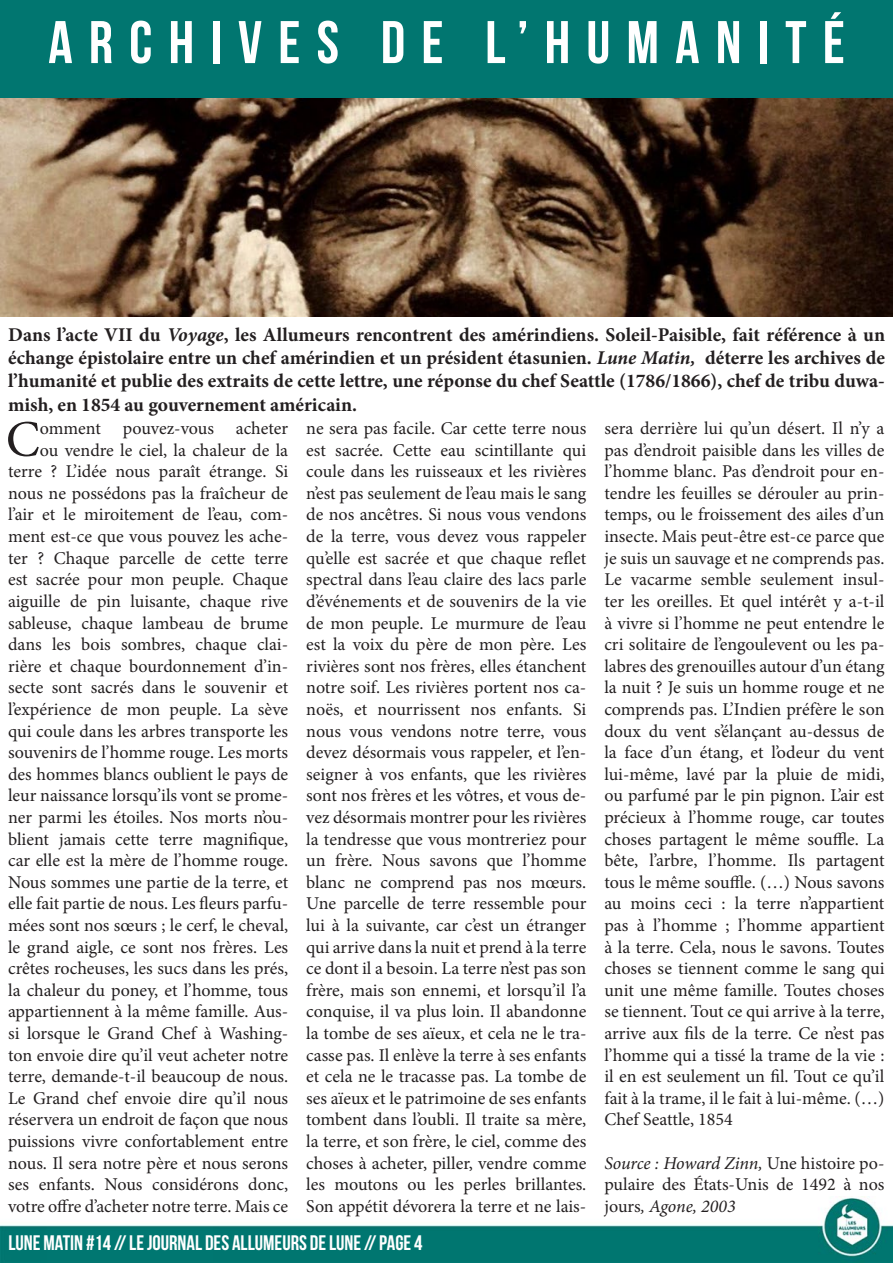
<style>
.page{position:relative;width:893px;height:1263px;background:#fff}
.page>*{position:absolute;margin:0;border:0;box-sizing:border-box;transform-origin:0 0}
.t1{font:60px "Bebas Neue";letter-spacing:.27em;color:#fff}
.t2{font:51.3px "Minion Pro";color:#231f20}
.t3{font:21px "Bebas Neue";color:#fff}
.t4{font:700 19.5px/23.4px "Minion Pro";color:#231f20;text-align:justify}
.t5{font:18px/21.6px "Minion Pro";color:#231f20;text-align:justify}
.s1{font-style:italic}
</style>
<div class="page">
<img style="left:0;top:1197px;width:893px;height:66px">
<img style="left:0;top:98px;width:892px;height:219px">
<div style="left:0;top:0;width:893px;height:98px;background:#017670"></div>
<h1 class="t1" style="left:48px;top:9px;width:798px">ARCHIVES DE L’HUMANITÉ</h1>
<p class="t4" style="left:8px;top:322px;width:878px">Dans l’acte VII du <span class="s1">Voyage</span>, les Allumeurs rencontrent des amérindiens. Soleil-Paisible, fait référence à un échange épistolaire entre un chef amérindien et un président étasunien. <span class="s1">Lune Matin,</span> déterre les archives de l’humanité et publie des extraits de cette lettre, une réponse du chef Seattle (1786/1866), chef de tribu duwa&shy;mish, en 1854 au gouvernement américain.</p>
<h2 class="t2" style="left:6px;top:405px;width:36px">C</h2>
<p class="t5" style="left:8px;top:418px;width:282px;text-align:right">omment pouvez-vous acheter<br>ou vendre le ciel, la chaleur de la terre ? L’idée nous paraît étrange. Si nous ne possédons pas la fraîcheur de l’air et le miroitement de l’eau, com&shy;ment est-ce que vous pouvez les ache&shy;ter ? Chaque parcelle de cette terre est sacrée pour mon peuple. Chaque aiguille de pin luisante, chaque rive sableuse, chaque lambeau de brume dans les bois sombres, chaque clai&shy;rière et chaque bourdonnement d’in&shy;secte sont sacrés dans le souvenir et l’expérience de mon peuple. La sève qui coule dans les arbres transporte les souvenirs de l’homme rouge. Les morts des hommes blancs oublient le pays de leur naissance lorsqu’ils vont se prome&shy;ner parmi les étoiles. Nos morts n’ou&shy;blient jamais cette terre magnifique, car elle est la mère de l’homme rouge.<br>Nous sommes une partie de la terre, et elle fait partie de nous. Les fleurs parfu&shy;mées sont nos sœurs ; le cerf, le cheval, le grand aigle, ce sont nos frères. Les crêtes rocheuses, les sucs dans les prés, la chaleur du poney, et l’homme, tous appartiennent à la même famille. Aus&shy;si lorsque le Grand Chef à Washing&shy;ton envoie dire qu’il veut acheter notre terre, demande-t-il beaucoup de nous.<br>Le Grand chef envoie dire qu’il nous réservera un endroit de façon que nous puissions vivre confortablement entre nous. Il sera notre père et nous serons ses enfants. Nous considérons donc, votre offre d’acheter notre terre. Mais ce</p>
<p class="t5" style="left:306px;top:418px;width:282px">ne sera pas facile. Car cette terre nous est sacrée. Cette eau scintillante qui coule dans les ruisseaux et les rivières n’est pas seulement de l’eau mais le sang de nos ancêtres. Si nous vous vendons de la terre, vous devez vous rappeler qu’elle est sacrée et que chaque reflet spectral dans l’eau claire des lacs parle d’événements et de souvenirs de la vie de mon peuple. Le murmure de l’eau est la voix du père de mon père. Les rivières sont nos frères, elles étanchent notre soif. Les rivières portent nos ca&shy;noës, et nourrissent nos enfants. Si nous vous vendons notre terre, vous devez désormais vous rappeler, et l’en&shy;seigner à vos enfants, que les rivières sont nos frères et les vôtres, et vous de&shy;vez désormais montrer pour les rivières la tendresse que vous montreriez pour un frère. Nous savons que l’homme blanc ne comprend pas nos mœurs.<br>Une parcelle de terre ressemble pour lui à la suivante, car c’est un étranger qui arrive dans la nuit et prend à la terre ce dont il a besoin. La terre n’est pas son frère, mais son ennemi, et lorsqu’il l’a conquise, il va plus loin. Il abandonne la tombe de ses aïeux, et cela ne le tra&shy;casse pas. Il enlève la terre à ses enfants et cela ne le tracasse pas. La tombe de ses aïeux et le patrimoine de ses enfants tombent dans l’oubli. Il traite sa mère, la terre, et son frère, le ciel, comme des choses à acheter, piller, vendre comme les moutons ou les perles brillantes.<br>Son appétit dévorera la terre et ne lais-</p>
<p class="t5" style="left:604px;top:418px;width:282px">sera derrière lui qu’un désert. Il n’y a pas d’endroit paisible dans les villes de l’homme blanc. Pas d’endroit pour en&shy;tendre les feuilles se dérouler au prin&shy;temps, ou le froissement des ailes d’un insecte. Mais peut-être est-ce parce que je suis un sauvage et ne comprends pas.<br>Le vacarme semble seulement insul&shy;ter les oreilles. Et quel intérêt y a-t-il à vivre si l’homme ne peut entendre le cri solitaire de l’engoulevent ou les pa&shy;labres des grenouilles autour d’un étang la nuit ? Je suis un homme rouge et ne comprends pas. L’Indien préfère le son doux du vent s’élançant au-dessus de la face d’un étang, et l’odeur du vent lui-même, lavé par la pluie de midi, ou parfumé par le pin pignon. L’air est précieux à l’homme rouge, car toutes choses partagent le même souffle. La bête, l’arbre, l’homme. Ils partagent tous le même souffle. (…) Nous savons au moins ceci : la terre n’appartient pas à l’homme ; l’homme appartient à la terre. Cela, nous le savons. Toutes choses se tiennent comme le sang qui unit une même famille. Toutes choses se tiennent. Tout ce qui arrive à la terre, arrive aux fils de la terre. Ce n’est pas l’homme qui a tissé la trame de la vie : il en est seulement un fil. Tout ce qu’il fait à la trame, il le fait à lui-même. (…)<br>Chef Seattle, 1854</p>
<p class="t5" style="left:604px;top:1152px;width:282px"><span class="s1">Source : Howard Zinn,</span> Une histoire po&shy;pulaire des États-Unis de 1492 à nos jours<span class="s1">, Agone, 2003</span></p>
<p class="t3" style="left:9px;top:1231px;width:416px">LUNE MATIN #14 // LE JOURNAL DES ALLUMEURS DE LUNE // PAGE 4</p>
</div>
